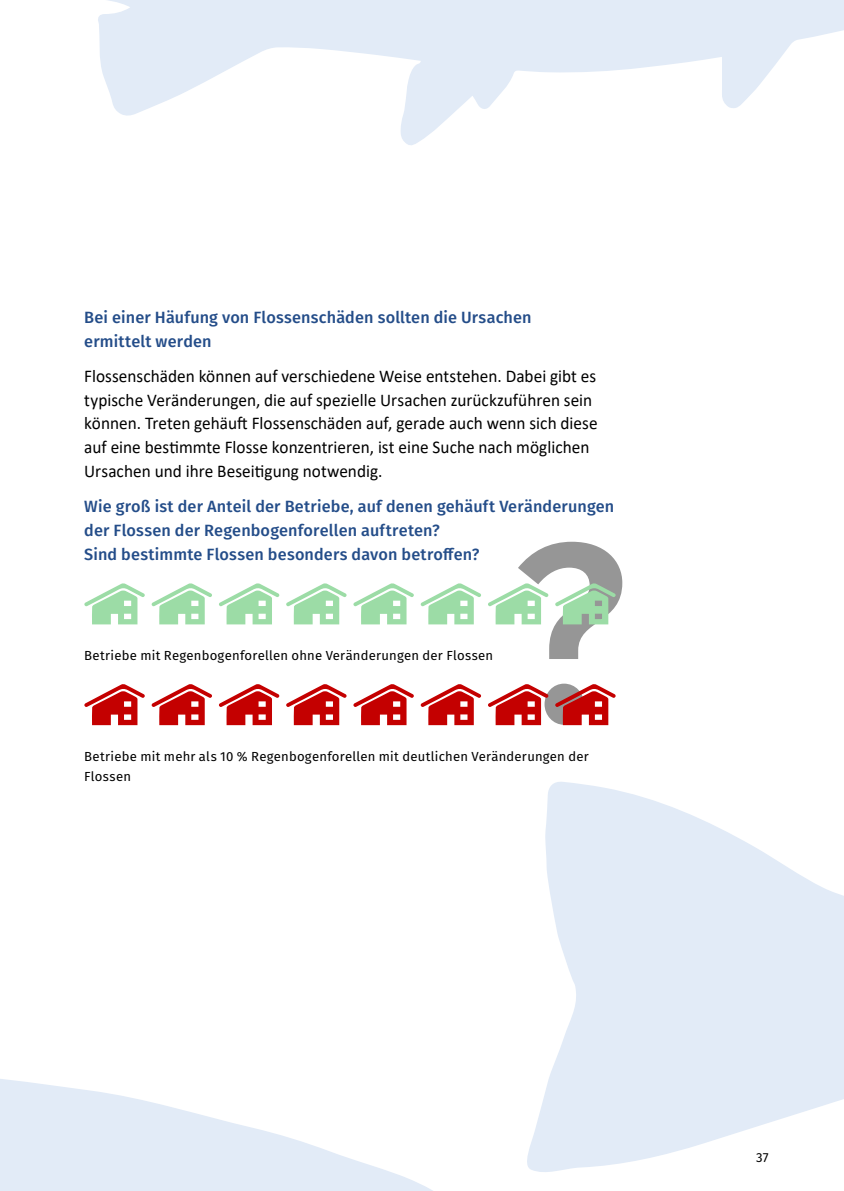
<style>
.page{position:relative;width:844px;height:1191px;background:#fff}
.page>*{position:absolute;margin:0;border:0;box-sizing:border-box;transform-origin:0 0}
.P01_Standard__P____f{font:17.85px/23.6px "Calibri";color:#000;scale:.96 1}
.P10_Zwischenhead__H3{font:500 16.28px/23.6px "Fira Sans";letter-spacing:.01em;color:#244d89}
.P10_Zwischenhead_nac{font:500 16.28px/23.6px "Fira Sans";letter-spacing:.01em;color:#244d89}
.t1{font:13.12px/20.1px "Fira Sans";letter-spacing:.015em;color:#000}
</style>
<div class="page">
<svg style="left:0;top:1079px;width:433px;height:112px;fill:#e2ebf7"></svg>
<svg style="left:84px;top:583px;width:61px;height:41px"></svg>
<svg style="left:152px;top:583px;width:60px;height:41px"></svg>
<svg style="left:219px;top:583px;width:60px;height:41px"></svg>
<svg style="left:286px;top:583px;width:60px;height:41px"></svg>
<svg style="left:353px;top:583px;width:60px;height:41px"></svg>
<svg style="left:420px;top:583px;width:61px;height:41px"></svg>
<svg style="left:84px;top:684px;width:61px;height:41px"></svg>
<svg style="left:152px;top:684px;width:60px;height:41px"></svg>
<svg style="left:219px;top:684px;width:60px;height:41px"></svg>
<svg style="left:286px;top:684px;width:60px;height:41px"></svg>
<svg style="left:353px;top:684px;width:60px;height:41px"></svg>
<svg style="left:420px;top:684px;width:61px;height:41px"></svg>
<svg style="left:488px;top:542px;width:134px;height:183px"></svg>
<svg style="left:98px;top:0;width:745px;height:145px;fill:#e2ebf7"></svg>
<svg style="left:527px;top:782px;width:316px;height:390px;fill:#e2ebf7"></svg>
<p class="P10_Zwischenhead_nac" style="left:84px;top:304px;width:449px">Bei einer Häufung von Flossenschäden sollten die Ursachen ermittelt werden</p>
<p class="P01_Standard__P____f" style="left:84px;top:364px;width:536px">Flossenschäden können auf verschiedene Weise entstehen. Dabei gibt es typische Veränderungen, die auf spezielle Ursachen zurückzuführen sein können. Treten gehäuft Flossenschäden auf, gerade auch wenn sich diese auf eine bestimmte Flosse konzentrieren, ist eine Suche nach möglichen Ursachen und ihre Beseitigung notwendig.</p>
<h3 class="P10_Zwischenhead__H3" style="left:84px;top:494px;width:531px">Wie groß ist der Anteil der Betriebe, auf denen gehäuft Veränderungen der Flossen der Regenbogenforellen auftreten?<br>Sind bestimmte Flossen besonders davon betroffen?</h3>
<p class="t1" style="left:84px;top:645px;width:410px">Betriebe mit Regenbogenforellen ohne Veränderungen der Flossen</p>
<p class="t1" style="left:84px;top:746px;width:506px">Betriebe mit mehr als 10 % Regenbogenforellen mit deutlichen Veränderungen der<br>Flossen</p>
<p class="t1" style="left:756px;top:1147px;width:14px">37</p>
</div>
